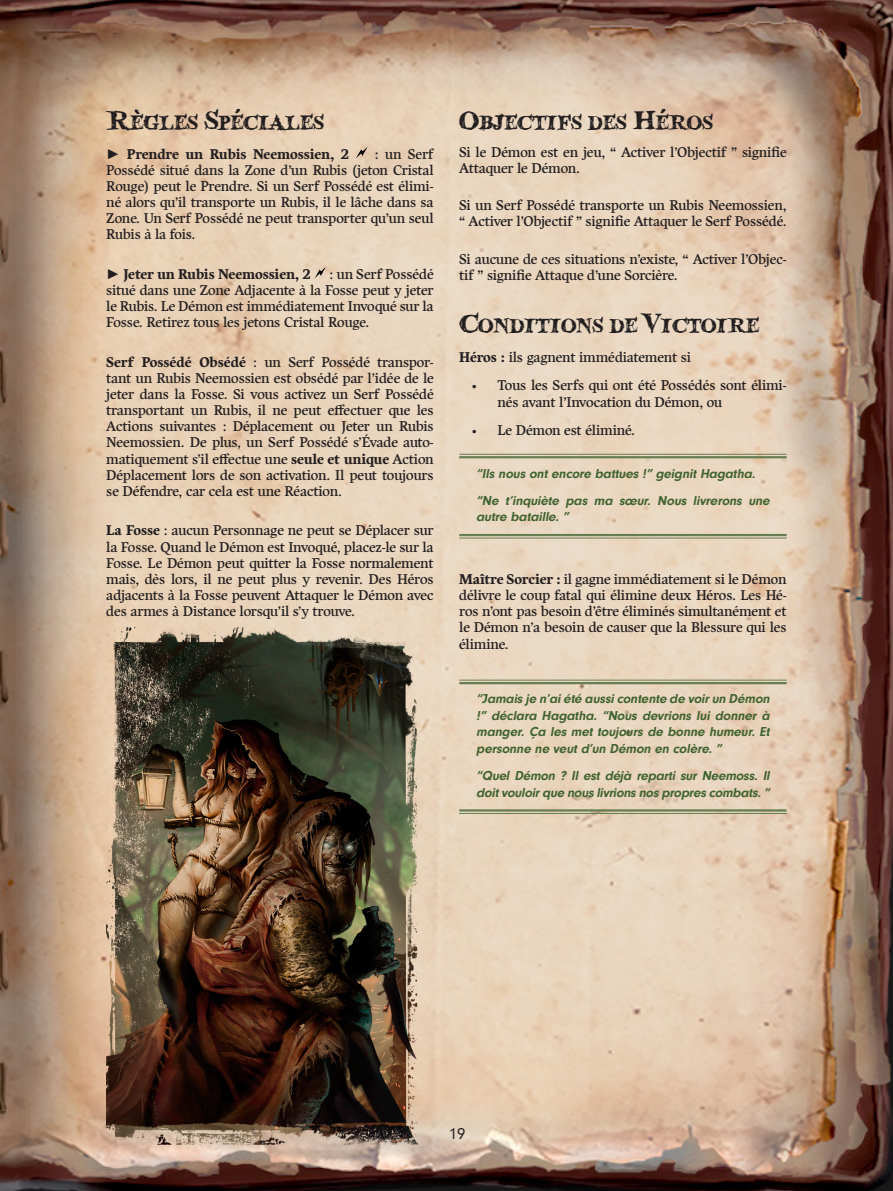
<style>
.page{position:relative;width:893px;height:1191px;background:#fff}
.page>*{position:absolute;margin:0;border:0;box-sizing:border-box;transform-origin:0 0}
.Sub_Section_No_TOC{font:30px "Blood Crow";letter-spacing:-.02em;color:#231f20}
.t1{font:16.5px "Neuzeit Gro";color:#231f20}
.Body_after_header{font:14.25px/16.2px "Harfang";letter-spacing:-.015em;color:#231f20;text-align:justify}
.Body_after_header-2{font:800 14.25px "Harfang";letter-spacing:-.015em;color:#231f20}
.Story_Encounter_top{font:italic 700 13.5px/16.5px "Neuzeit Gro";color:#40632f;text-align:justify}
.Story_Encounter_bott{font:italic 700 13.5px/16.5px "Neuzeit Gro";color:#40632f}
.s1{font-family:"Arial";font-weight:400}
.s2{font-weight:800}
</style>
<div class="page">
<img style="left:0;top:0;width:893px;height:1191px">
<img style="left:356px;top:145px;width:12px;height:14px">
<img style="left:314px;top:264px;width:13px;height:15px">
<hr style="left:459px;top:454px;width:328px;height:1px;background:#667e51">
<hr style="left:459px;top:456px;width:328px;height:2px;background:#667e51">
<hr style="left:459px;top:534px;width:328px;height:2px;background:#667e51">
<hr style="left:459px;top:537px;width:328px;height:1px;background:#667e51">
<hr style="left:459px;top:680px;width:328px;height:1px;background:#667e51">
<hr style="left:459px;top:682px;width:328px;height:2px;background:#667e51">
<hr style="left:459px;top:809px;width:328px;height:2px;background:#667e51">
<hr style="left:459px;top:813px;width:328px;height:1px;background:#667e51">
<img style="left:106px;top:627px;width:332px;height:518px">
<p class="Sub_Section_No_TOC" style="left:106px;top:101px;width:219px">Règles Spéciales</p>
<p class="Body_after_header-2" style="left:106px;top:145px;width:244px"><span class="s1">►</span> Prendre un Rubis Neemossien, 2</p>
<p class="Body_after_header" style="left:106px;top:146px;width:329px;text-indent:268px">: un Serf Possédé situé dans la Zone d’un Rubis (jeton Cristal Rouge) peut le Prendre. Si un Serf Possédé est élimi&shy;né alors qu’il transporte un Rubis, il le lâche dans sa Zone. Un Serf Possédé ne peut transporter qu’un seul Rubis à la fois.</p>
<p class="Body_after_header-2" style="left:106px;top:265px;width:206px"><span class="s1">►</span> Jeter un Rubis Neemossien, 2</p>
<p class="Body_after_header" style="left:106px;top:266px;width:329px;text-indent:223px">: un Serf Possédé situé dans une Zone Adjacente à la Fosse peut y jeter le Rubis. Le Démon est immédiatement Invoqué sur la Fosse. Retirez tous les jetons Cristal Rouge.</p>
<p class="Body_after_header" style="left:106px;top:354px;width:329px"><span class="s2">Serf Possédé Obsédé</span> : un Serf Possédé transpor&shy;tant un Rubis Neemossien est obsédé par l’idée de le jeter dans la Fosse. Si vous activez un Serf Possédé transportant un Rubis, il ne peut effectuer que les Actions suivantes : Déplacement ou Jeter un Rubis Neemossien. De plus, un Serf Possédé s’Évade auto&shy;matiquement s’il effectue une <span class="s2">seule et unique</span> Action Déplacement lors de son activation. Il peut toujours se Défendre, car cela est une Réaction.</p>
<p class="Body_after_header" style="left:106px;top:522px;width:329px"><span class="s2">La Fosse</span> : aucun Personnage ne peut se Déplacer sur la Fosse. Quand le Démon est Invoqué, placez-le sur la Fosse. Le Démon peut quitter la Fosse normalement mais, dès lors, il ne peut plus y revenir. Des Héros adjacents à la Fosse peuvent Attaquer le Démon avec des armes à Distance lorsqu’il s’y trouve.</p>
<p class="Sub_Section_No_TOC" style="left:459px;top:101px;width:255px">Objectifs des Héros</p>
<p class="Body_after_header" style="left:459px;top:144px;width:329px">Si le Démon est en jeu, “ Activer l’Objectif ” signifie<br>Attaquer le Démon.</p>
<p class="Body_after_header" style="left:459px;top:197px;width:329px">Si un Serf Possédé transporte un Rubis Neemossien, “ Activer l’Objectif ” signifie Attaquer le Serf Possédé.</p>
<p class="Body_after_header" style="left:459px;top:251px;width:329px">Si aucune de ces situations n’existe, “ Activer l’Objec&shy;tif ” signifie Attaque d’une Sorcière.</p>
<p class="Sub_Section_No_TOC" style="left:459px;top:304px;width:302px">Conditions de Victoire</p>
<p class="Body_after_header" style="left:459px;top:348px;width:233px"><span class="s2">Héros :</span> ils gagnent immédiatement si</p>
<p class="Body_after_header" style="left:497px;top:377px;width:291px;text-indent:-26px">• Tous les Serfs qui ont été Possédés sont élimi&shy;nés avant l’Invocation du Démon, ou</p>
<p class="Body_after_header" style="left:472px;top:422px;width:165px">• Le Démon est éliminé.</p>
<p class="Story_Encounter_top" style="left:476px;top:465px;width:283px">“Ils nous ont encore battues !” geignit Hagatha.</p>
<p class="Story_Encounter_bott" style="left:476px;top:492px;width:298px">“Ne t’inquiète pas ma sœur. Nous livrerons une autre bataille. ”</p>
<p class="Body_after_header" style="left:459px;top:571px;width:329px"><span class="s2">Maître Sorcier :</span> il gagne immédiatement si le Démon délivre le coup fatal qui élimine deux Héros. Les Hé&shy;ros n’ont pas besoin d’être éliminés simultanément et le Démon n’a besoin de causer que la Blessure qui les élimine.</p>
<p class="Story_Encounter_top" style="left:476px;top:691px;width:298px">“Jamais je n’aiété aussicontente de voirun Démon !” déclara Hagatha. “Nous devrions lui donner à manger. Ça les met toujours de bonne humeur. Et personne ne veut d’un Démon en colère. ”</p>
<p class="Story_Encounter_bott" style="left:476px;top:767px;width:298px">“Quel Démon ? Il est déjà reparti sur Neemoss. Il doitvouloirque nouslivrionsnosproprescombats.“</p>
<p class="t1" style="left:449px;top:1124px;width:18px">19</p>
</div>
